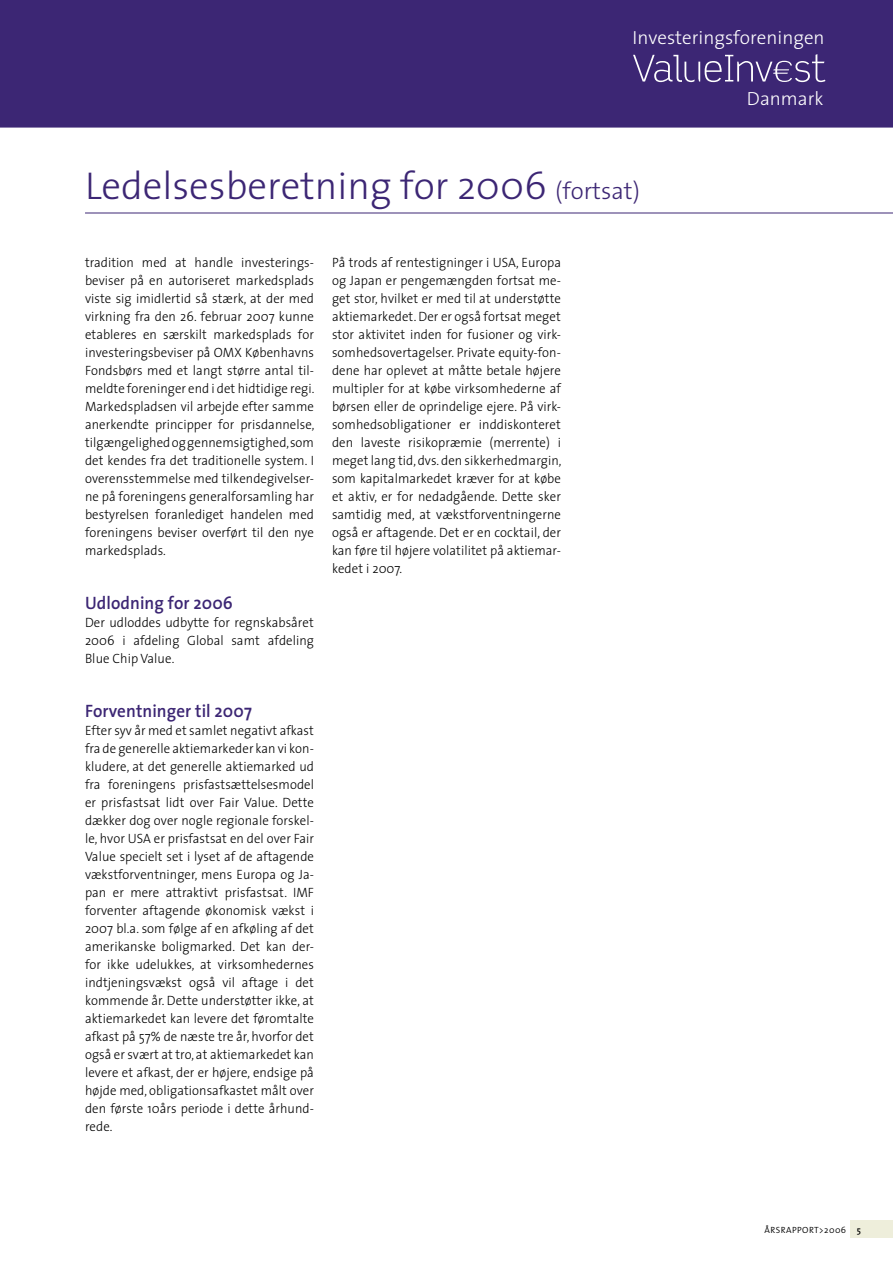
<style>
.page{position:relative;width:893px;height:1263px;background:#fff}
.page>*{position:absolute;margin:0;border:0;box-sizing:border-box;transform-origin:0 0}
.t1{font:300 39px "The Sans 3";color:#3c2674}
.t2{font:300 19.05px "The Sans 3";color:#fff}
.t3{font:600 18px "The Sans 6";letter-spacing:.005em;color:#3c2674;scale:.95 1}
.t4{font:300 13.5px/18px "The Sans 3";letter-spacing:.005em;color:#000;text-align:justify;scale:.95 1}
.t5{font:300 9px "The Sans 4";letter-spacing:.05em;color:#000}
.s1{font-size:24px}
</style>
<div class="page">
<div style="left:0;top:0;width:893px;height:128px;background:#3c2674"></div>
<div style="left:850px;top:1220px;width:43px;height:17px;background:#eeeedb"></div>
<svg style="left:633px;top:54px;width:193px;height:28px;background:#5d4b8c"></svg>
<hr style="left:85px;top:213px;width:808px;height:1px;background:#3c2674">
<h2 class="t2" style="left:632px;top:22px;width:194px">Investeringsforeningen</h2>
<h1 class="t1" style="left:85px;top:153px;width:556px">Ledelsesberetning for 2006 <span class="s1">(fortsat)</span></h1>
<p class="t4" style="left:85px;top:253px;width:243px">tradition med at handle investerings&shy;beviser på en autoriseret markedsplads viste sig imidlertid så stærk, at der med virkning fra den 26. februar 2007 kunne etableres en særskilt markedsplads for investeringsbeviser på OMX Københavns Fondsbørs med et langt større antal til&shy;meldte foreninger end i det hidtidige regi.<br>Markedspladsen vil arbejde efter samme anerkendte principper for prisdannelse, tilgængelighed og gennemsigtighed, som det kendes fra det traditionelle system. I overensstemmelse med tilkendegivelser&shy;ne på foreningens generalforsamling har bestyrelsen foranlediget handelen med foreningens beviser overført til den nye markedsplads.</p>
<h3 class="t3" style="left:85px;top:588px;width:157px">Udlodning for 2006</h3>
<p class="t4" style="left:85px;top:613px;width:243px">Der udloddes udbytte for regnskabsåret 2006 i afdeling Global samt afdeling Blue Chip Value.</p>
<h3 class="t3" style="left:85px;top:696px;width:177px">Forventninger til 2007</h3>
<p class="t4" style="left:85px;top:721px;width:243px">Efter syv år med et samlet negativt afkast fra de generelle aktiemarkeder kan vi kon&shy;kludere, at det generelle aktiemarked ud fra foreningens prisfastsættelsesmodel er prisfastsat lidt over Fair Value. Dette dækker dog over nogle regionale forskel&shy;le, hvor USA er prisfastsat en del over Fair Value specielt set i lyset af de aftagende vækstforventninger, mens Europa og Ja&shy;pan er mere attraktivt prisfastsat. IMF forventer aftagende økonomisk vækst i 2007 bl.a. som følge af en afkøling af det amerikanske boligmarked. Det kan der&shy;for ikke udelukkes, at virksomhedernes indtjeningsvækst også vil aftage i det kommende år. Dette understøtter ikke, at aktiemarkedet kan levere det føromtalte afkast på 57% de næste tre år, hvorfor det også er svært at tro, at aktiemarkedet kan levere et afkast, der er højere, endsige på højde med, obligationsafkastet målt over den første 10års periode i dette århund&shy;rede.</p>
<p class="t4" style="left:332px;top:253px;width:243px">På trods af rentestigninger i USA, Europa og Japan er pengemængden fortsat me&shy;get stor, hvilket er med til at understøtte aktiemarkedet. Der er også fortsat meget stor aktivitet inden for fusioner og virk&shy;somhedsovertagelser. Private equity-fon&shy;dene har oplevet at måtte betale højere multipler for at købe virksomhederne af børsen eller de oprindelige ejere. På virk&shy;somhedsobligationer er inddiskonteret den laveste risikopræmie (merrente) i meget lang tid, dvs. den sikkerhedmargin, som kapitalmarkedet kræver for at købe et aktiv, er for nedadgående. Dette sker samtidig med, at vækstforventningerne også er aftagende. Det er en cocktail, der kan føre til højere volatilitet på aktiemar&shy;kedet i 2007.</p>
<h2 class="t2" style="left:747px;top:82px;width:78px">Danmark</h2>
<p class="t5" style="left:764px;top:1222px;width:83px">ÅRSRAPPORT&gt;2006</p>
</div>
